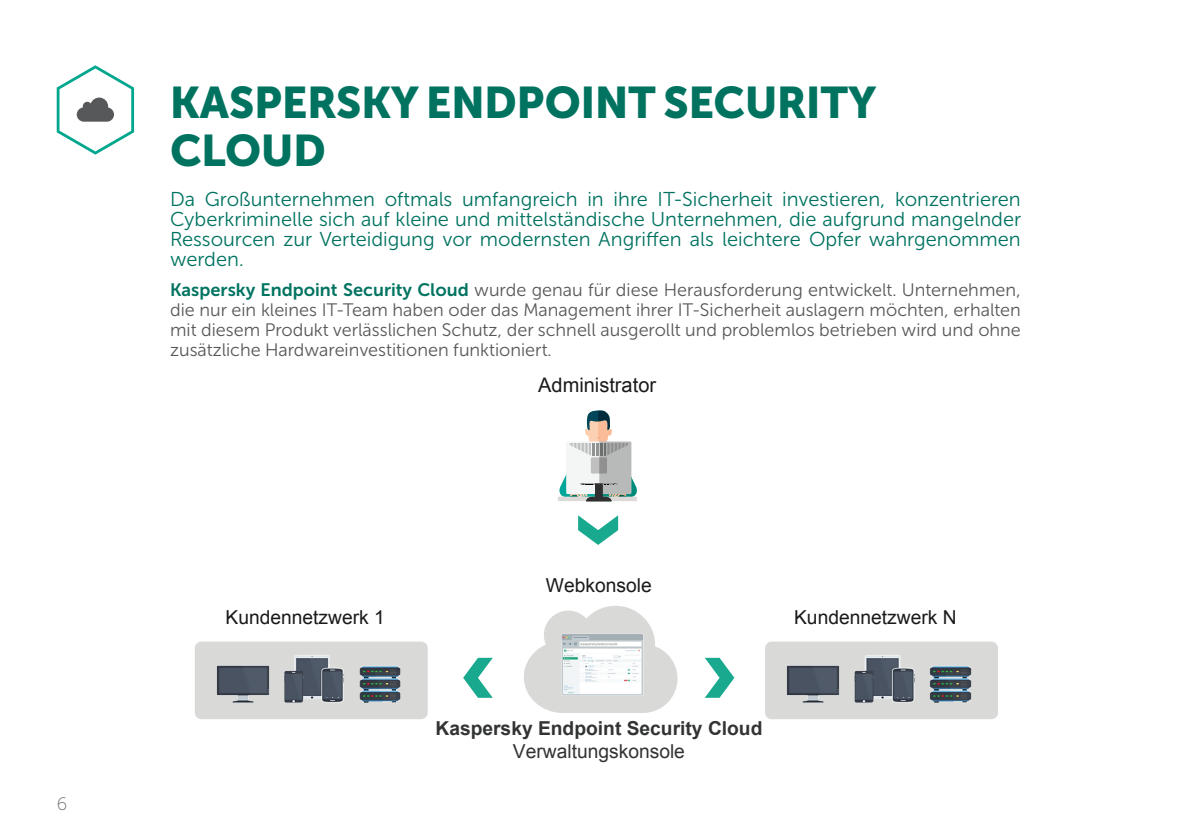
<style>
.page{position:relative;width:1191px;height:840px;background:#fff}
.page>*{position:absolute;margin:0;border:0;box-sizing:border-box;transform-origin:0 0}
.t1{font:44px "Museo Sans Cyrl 900";color:#007360}
.t2{font:20px/20px "Museo Sans Cyrl 300";color:#007360;text-align:justify}
.t3{font:20px "Arial";color:#1a1a1a}
.t4{font:19.2px "Arial";color:#1a1a1a}
.t5{font:700 19.2px "Arial";color:#323333}
.t6{font:19.2px "Arial";color:#323333}
.t7{font:18px/20px "Museo Sans Cyrl 300";color:#57585a;text-align:justify}
.t8{font:18px "Museo Sans Cyrl 100";color:#6c6d70}
.s1{font-family:"Museo Sans Cyrl 700";color:#007360}
</style>
<div class="page">
<div style="left:544px;top:610px;width:48px;height:49px;background:#d9d9d8;border-radius:50%"></div>
<div style="left:576px;top:605px;width:79px;height:78px;background:#d9d9d8;border-radius:50%"></div>
<div style="left:524px;top:640px;width:77px;height:72px;background:#d9d9d8;border-radius:50%"></div>
<div style="left:608px;top:643px;width:69px;height:69px;background:#d9d9d8;border-radius:50%"></div>
<div style="left:564px;top:640px;width:80px;height:72px;background:#d9d9d8"></div>
<div style="left:765px;top:641px;width:233px;height:77px;background:#d9d9d8;border-radius:7px"></div>
<img style="left:854px;top:655px;width:61px;height:48px">
<img style="left:786px;top:665px;width:54px;height:38px">
<img style="left:929px;top:666px;width:43px;height:37px">
<img style="left:561px;top:634px;width:83px;height:62px">
<svg style="left:705px;top:657px;width:29px;height:40px"></svg>
<svg style="left:463px;top:657px;width:30px;height:40px"></svg>
<svg style="left:578px;top:515px;width:40px;height:29px"></svg>
<div style="left:195px;top:641px;width:233px;height:77px;background:#d9d9d8;border-radius:7px"></div>
<img style="left:284px;top:655px;width:60px;height:48px">
<img style="left:216px;top:665px;width:54px;height:38px">
<img style="left:359px;top:666px;width:42px;height:37px">
<svg style="left:558px;top:410px;width:79px;height:91px"></svg>
<svg style="left:57px;top:65px;width:77px;height:89px"></svg>
<p class="t8" style="left:57px;top:794px;width:12px">6</p>
<h1 class="t1" style="left:170px;top:78px;width:59px">KASPERSKY</h1>
<h1 class="t1" style="left:426px;top:78px;width:291px">ENDPOINT SECURITY</h1>
<h1 class="t1" style="left:170px;top:126px;width:157px">CLOUD</h1>
<p class="t2" style="left:170px;top:189px;width:852px">Da Großunternehmen oftmals umfangreich in ihre IT-Sicherheit investieren, konzentrieren Cyberkriminelle sich auf kleine und mittelständische Unternehmen, die aufgrund mangelnder Ressourcen zur Verteidigung vor modernsten Angriffen als leichtere Opfer wahrgenommen werden.</p>
<p class="t7" style="left:170px;top:279px;width:852px"><span class="s1">Kaspersky Endpoint Security Cloud</span> wurde genau für diese Herausforderung entwickelt. Unternehmen, die nur ein kleines IT-Team haben oder das Management ihrer IT-Sicherheit auslagern möchten, erhalten mit diesem Produkt verlässlichen Schutz, der schnell ausgerollt und problemlos betrieben wird und ohne zusätzliche Hardwareinvestitionen funktioniert.</p>
<p class="t3" style="left:538px;top:371px;width:119px">Administrator</p>
<p class="t4" style="left:225px;top:604px;width:161px">Kundennetzwerk 1</p>
<p class="t4" style="left:546px;top:572px;width:107px">Webkonsole</p>
<p class="t4" style="left:794px;top:604px;width:164px">Kundennetzwerk N</p>
<p class="t5" style="left:435px;top:715px;width:328px">Kaspersky Endpoint Security Cloud</p>
<p class="t6" style="left:513px;top:738px;width:174px">Verwaltungskonsole</p>
</div>
